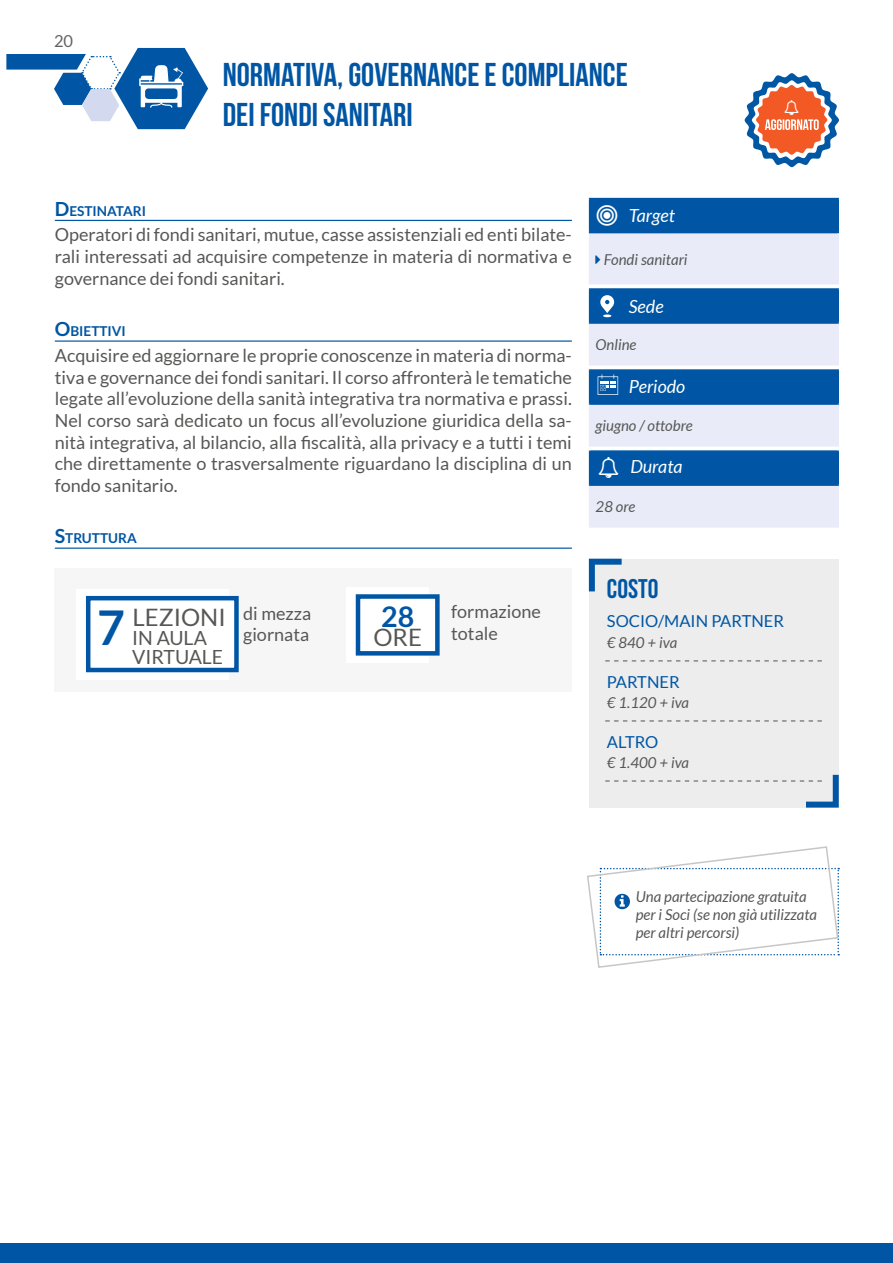
<style>
.page{position:relative;width:893px;height:1263px;background:#fff}
.page>*{position:absolute;margin:0;border:0;box-sizing:border-box;transform-origin:0 0}
.t1{font:700 48px "Lato";color:#0056a4}
.t2{font:33px/39.6px "Bebas Neue";color:#0056a4}
.t3{font:700 28.5px "Lato";color:#0056a4}
.t4{font:27px "Bebas Neue";color:#0056a4}
.t5{font:24px "Lato";color:#575756}
.t6{font:19.5px/19.5px "Lato";color:#575756}
.t7{font:18px/21.6px "Lato";color:#575756;text-align:justify}
.t8{font:italic 18px "Lato";color:#fff}
.t9{font:16.5px "Lato";color:#0056a4}
.t10{font:16.5px "Lato";color:#646363}
.t11{font:italic 15px/18px "Lato";color:#575756}
.t12{font:700 13.65px "Lato";color:#0056a4}
.s1{font-size:19.5px}
</style>
<div class="page">
<div style="left:0;top:1244px;width:893px;height:19px;background:#0056a4"></div>
<div style="left:589px;top:559px;width:250px;height:249px;background:#ededed"></div>
<svg style="left:588px;top:558px;width:34px;height:34px"></svg>
<div style="left:590px;top:199px;width:247px;height:33px;background:#0056a4"></div>
<svg style="left:590px;top:233px;width:247px;height:295px;background:#9cbbdc"></svg>
<hr style="left:589px;top:198px;width:250px;height:1px;background:#0056a4">
<hr style="left:589px;top:199px;width:1px;height:33px;background:#0056a4">
<hr style="left:837px;top:199px;width:2px;height:33px;background:#0056a4">
<hr style="left:589px;top:403px;width:250px;height:2px;background:#0056a4">
<hr style="left:589px;top:450px;width:250px;height:2px;background:#0056a4">
<hr style="left:589px;top:290px;width:1px;height:32px;background:#0056a4">
<hr style="left:837px;top:290px;width:2px;height:32px;background:#0056a4">
<hr style="left:589px;top:371px;width:1px;height:32px;background:#0056a4">
<hr style="left:837px;top:371px;width:2px;height:32px;background:#0056a4">
<hr style="left:589px;top:452px;width:1px;height:32px;background:#0056a4">
<hr style="left:837px;top:452px;width:2px;height:32px;background:#0056a4">
<hr style="left:589px;top:405px;width:1px;height:42px;background:#e9ecf8">
<hr style="left:837px;top:405px;width:2px;height:42px;background:#e9ecf8">
<hr style="left:589px;top:369px;width:250px;height:2px;background:#0056a4">
<hr style="left:589px;top:324px;width:1px;height:42px;background:#e9ecf8">
<hr style="left:589px;top:322px;width:250px;height:2px;background:#0056a4">
<hr style="left:837px;top:324px;width:2px;height:42px;background:#e9ecf8">
<hr style="left:589px;top:233px;width:1px;height:51px;background:#e9ecf8">
<hr style="left:589px;top:232px;width:250px;height:1px;background:#0056a4">
<hr style="left:837px;top:233px;width:2px;height:51px;background:#e9ecf8">
<hr style="left:589px;top:288px;width:250px;height:2px;background:#0056a4">
<hr style="left:589px;top:486px;width:1px;height:42px;background:#e9ecf8">
<hr style="left:589px;top:484px;width:250px;height:2px;background:#0056a4">
<hr style="left:837px;top:486px;width:2px;height:42px;background:#e9ecf8">
<svg style="left:600px;top:295px;width:14px;height:22px"></svg>
<svg style="left:598px;top:374px;width:20px;height:21px"></svg>
<svg style="left:605px;top:660px;width:217px;height:1px"></svg>
<svg style="left:605px;top:720px;width:217px;height:1px"></svg>
<svg style="left:605px;top:774px;width:234px;height:34px"></svg>
<hr style="left:55px;top:220px;width:517px;height:1px;background:#0056a4">
<hr style="left:55px;top:340px;width:517px;height:2px;background:#0056a4">
<hr style="left:55px;top:547px;width:517px;height:2px;background:#0056a4">
<svg style="left:6px;top:48px;width:202px;height:81px"></svg>
<div style="left:55px;top:568px;width:517px;height:124px;background:#f6f6f6"></div>
<div style="left:346px;top:587px;width:83px;height:75px;background:#fff"></div>
<div style="left:356px;top:594px;width:84px;height:62px;background:#fff;border:4px solid #0056a4"></div>
<div style="left:77px;top:589px;width:152px;height:90px;background:#fff"></div>
<div style="left:86px;top:596px;width:153px;height:76px;background:#fff;border:4px solid #0056a4"></div>
<svg style="left:587px;top:846px;width:252px;height:122px"></svg>
<svg style="left:596px;top:255px;width:4px;height:9px"></svg>
<svg style="left:597px;top:205px;width:20px;height:21px"></svg>
<svg style="left:599px;top:457px;width:19px;height:21px"></svg>
<svg style="left:745px;top:73px;width:94px;height:94px"></svg>
<p class="t10" style="left:54px;top:32px;width:21px">20</p>
<h2 class="t2" style="left:223px;top:55px;width:407px">NORMATIVA, GOVERNANCE E COMPLIANCE<br>DEI FONDI SANITARI</h2>
<p class="t12" style="left:55px;top:203px;width:93px"><span class="s1">D</span>ESTINATARI</p>
<p class="t7" style="left:55px;top:224px;width:519px">Operatori di fondi sanitari, mutue, casse assistenziali ed enti bilate&shy;rali interessati ad acquisire competenze in materia di normativa e governance dei fondi sanitari.</p>
<p class="t12" style="left:55px;top:323px;width:73px"><span class="s1">O</span>BIETTIVI</p>
<p class="t7" style="left:55px;top:345px;width:519px">Acquisire ed aggiornare le proprie conoscenze in materia di norma&shy;tiva e governance dei fondi sanitari. Il corso affronterà le tematiche legate all’evoluzione della sanità integrativa tra normativa e prassi.<br>Nel corso sarà dedicato un focus all’evoluzione giuridica della sa&shy;nità integrativa, al bilancio, alla fiscalità, alla privacy e a tutti i temi che direttamente o trasversalmente riguardano la disciplina di un fondo sanitario.</p>
<p class="t12" style="left:55px;top:530px;width:83px"><span class="s1">S</span>TRUTTURA</p>
<h1 class="t1" style="left:97px;top:600px;width:29px">7</h1>
<h3 class="t5" style="left:132px;top:603px;width:95px">LEZIONI</h3>
<p class="t6" style="left:132px;top:628px;width:93px">IN AULA<br>VIRTUALE</p>
<p class="t7" style="left:243px;top:602px;width:70px">di mezza giornata</p>
<h3 class="t3" style="left:381px;top:600px;width:35px">28</h3>
<h3 class="t5" style="left:373px;top:624px;width:50px">ORE</h3>
<p class="t7" style="left:451px;top:601px;width:91px">formazione totale</p>
<p class="t8" style="left:629px;top:205px;width:48px">Target</p>
<p class="t11" style="left:604px;top:251px;width:85px">Fondi sanitari</p>
<p class="t8" style="left:629px;top:297px;width:36px">Sede</p>
<p class="t11" style="left:596px;top:336px;width:42px">Online</p>
<p class="t8" style="left:629px;top:376px;width:58px">Periodo</p>
<p class="t11" style="left:596px;top:417px;width:98px">giugno / ottobre</p>
<p class="t8" style="left:630px;top:457px;width:54px">Durata</p>
<p class="t11" style="left:596px;top:498px;width:41px">28 ore</p>
<h3 class="t4" style="left:607px;top:574px;width:53px">COSTO</h3>
<p class="t9" style="left:607px;top:612px;width:179px">SOCIO/MAIN PARTNER</p>
<p class="t11" style="left:607px;top:633px;width:72px">€ 840 + iva</p>
<p class="t9" style="left:607px;top:672px;width:74px">PARTNER</p>
<p class="t11" style="left:607px;top:693px;width:84px">€ 1.120 + iva</p>
<p class="t9" style="left:607px;top:732px;width:53px">ALTRO</p>
<p class="t11" style="left:607px;top:754px;width:84px">€ 1.400 + iva</p>
<p class="t11" style="left:636px;top:887px;width:183px">Una partecipazione gratuita per i Soci (se non già utilizzata per altri percorsi)</p>
</div>
